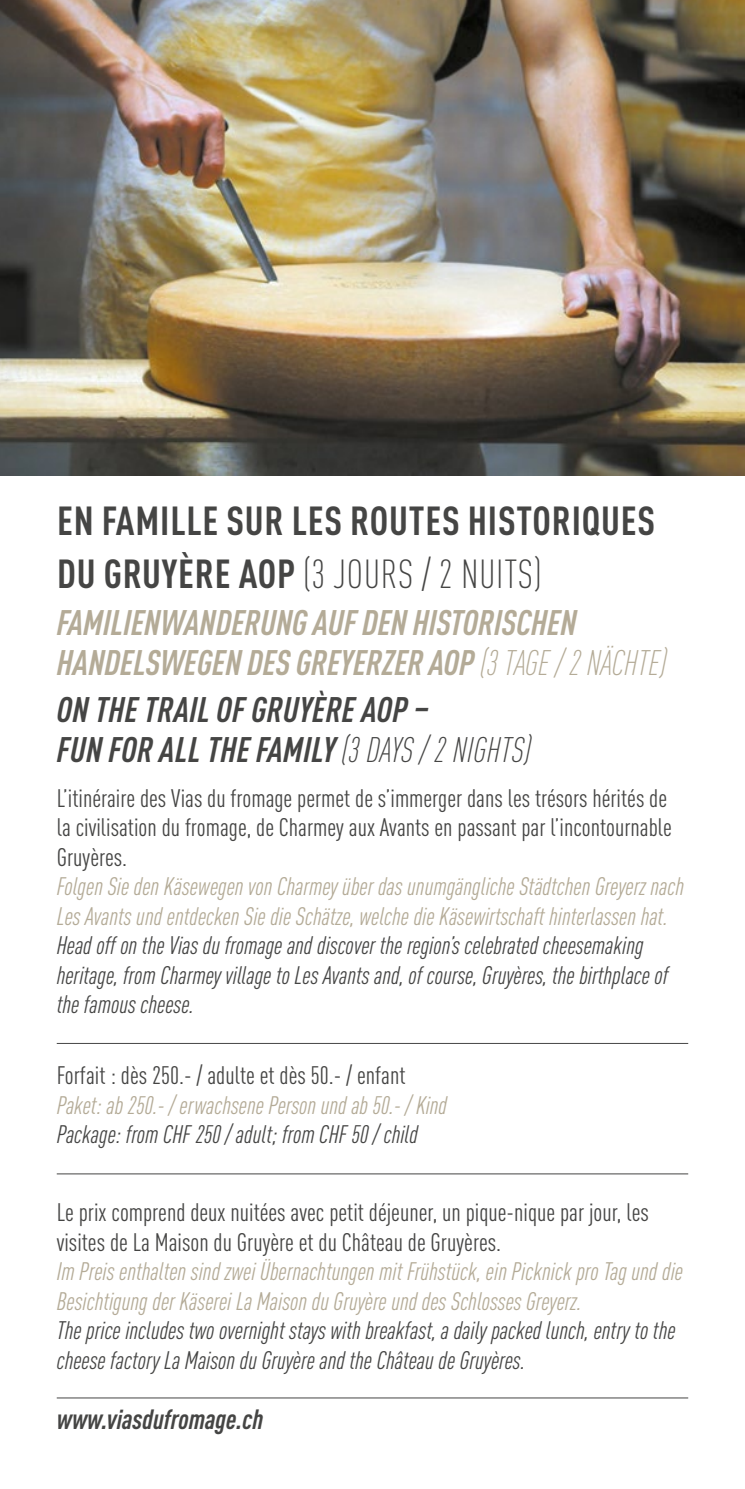
<style>
.page{position:relative;width:745px;height:1489px;background:#fff}
.page>*{position:absolute;margin:0;border:0;box-sizing:border-box;transform-origin:0 0}
.t1{font:700 condensed 40px/52px "DIN Pro";letter-spacing:.02em;color:#454544}
.t2{font:italic 700 condensed 35px/40px "DIN Pro";color:#b4ab97}
.t3{font:italic 700 condensed 35px/40px "DIN Pro";letter-spacing:.01em;color:#454544}
.t4{font:italic 700 condensed 27.5px "DIN Pro";color:#454544}
.t5{font:italic condensed 25px/29.5px "DIN Pro";color:#454544}
.t6{font:italic condensed 25px/29.5px "DIN Pro";color:#b4ab97}
.t7{font:condensed 25px/29.5px "DIN Pro";color:#454544}
.s1{font-weight:300}
</style>
<div class="page">
<hr style="left:57px;top:1042px;width:630px;height:1px;background:#454544">
<hr style="left:57px;top:1173px;width:630px;height:1px;background:#454544">
<hr style="left:57px;top:1397px;width:630px;height:1px;background:#454544">
<img style="left:0;top:0;width:744px;height:475px">
<h1 class="t1" style="left:57px;top:491px;width:599px">EN FAMILLE SUR LES ROUTES HISTORIQUES<br>DU GRUYÈRE AOP <span class="s1">(3 JOURS / 2 NUITS)</span></h1>
<h2 class="t2" style="left:57px;top:599px;width:610px">FAMILIENWANDERUNG AUF DEN HISTORISCHEN<br>HANDELSWEGEN DES GREYERZER AOP <span class="s1">(3 TAGE / 2 NÄCHTE)</span></h2>
<h2 class="t3" style="left:57px;top:686px;width:475px">ON THE TRAIL OF GRUYÈRE AOP –<br>FUN FOR ALL THE FAMILY <span class="s1">(3 DAYS / 2 NIGHTS)</span></h2>
<p class="t7" style="left:57px;top:781px;width:616px">L’itinéraire des Vias du fromage permet de s’immerger dans les trésors hérités de la civilisation du fromage, de Charmey aux Avants en passant par l’incontournable<br>Gruyères.</p>
<p class="t6" style="left:57px;top:869px;width:628px">Folgen Sie den Käsewegen von Charmey über das unumgängliche Städtchen Greyerz nach<br>Les Avants und entdecken Sie die Schätze, welche die Käsewirtschaft hinterlassen hat.</p>
<p class="t5" style="left:57px;top:928px;width:612px">Head off on the Vias du fromage and discover the region’s celebrated cheesemaking heritage, from Charmey village to Les Avants and, of course, Gruyères, the birthplace of the famous cheese.</p>
<p class="t7" style="left:57px;top:1058px;width:350px">Forfait : dès 250.- / adulte et dès 50.- / enfant</p>
<p class="t6" style="left:57px;top:1088px;width:391px">Paket: ab 250.- / erwachsene Person und ab 50.- / Kind</p>
<p class="t5" style="left:57px;top:1117px;width:362px">Package: from CHF 250 / adult; from CHF 50 / child</p>
<p class="t7" style="left:57px;top:1195px;width:593px">Le prix comprend deux nuitées avec petit déjeuner, un pique-nique par jour, les visites de La Maison du Gruyère et du Château de Gruyères.</p>
<p class="t6" style="left:57px;top:1254px;width:627px">Im Preis enthalten sind zwei Übernachtungen mit Frühstück, ein Picknick pro Tag und die<br>Besichtigung der Käserei La Maison du Gruyère und des Schlosses Greyerz.</p>
<p class="t5" style="left:57px;top:1313px;width:620px">The price includes two overnight stays with breakfast, a daily packed lunch, entry to the cheese factory La Maison du Gruyère and the Château de Gruyères.</p>
<p class="t4" style="left:57px;top:1397px;width:208px">www.viasdufromage.ch</p>
</div>
